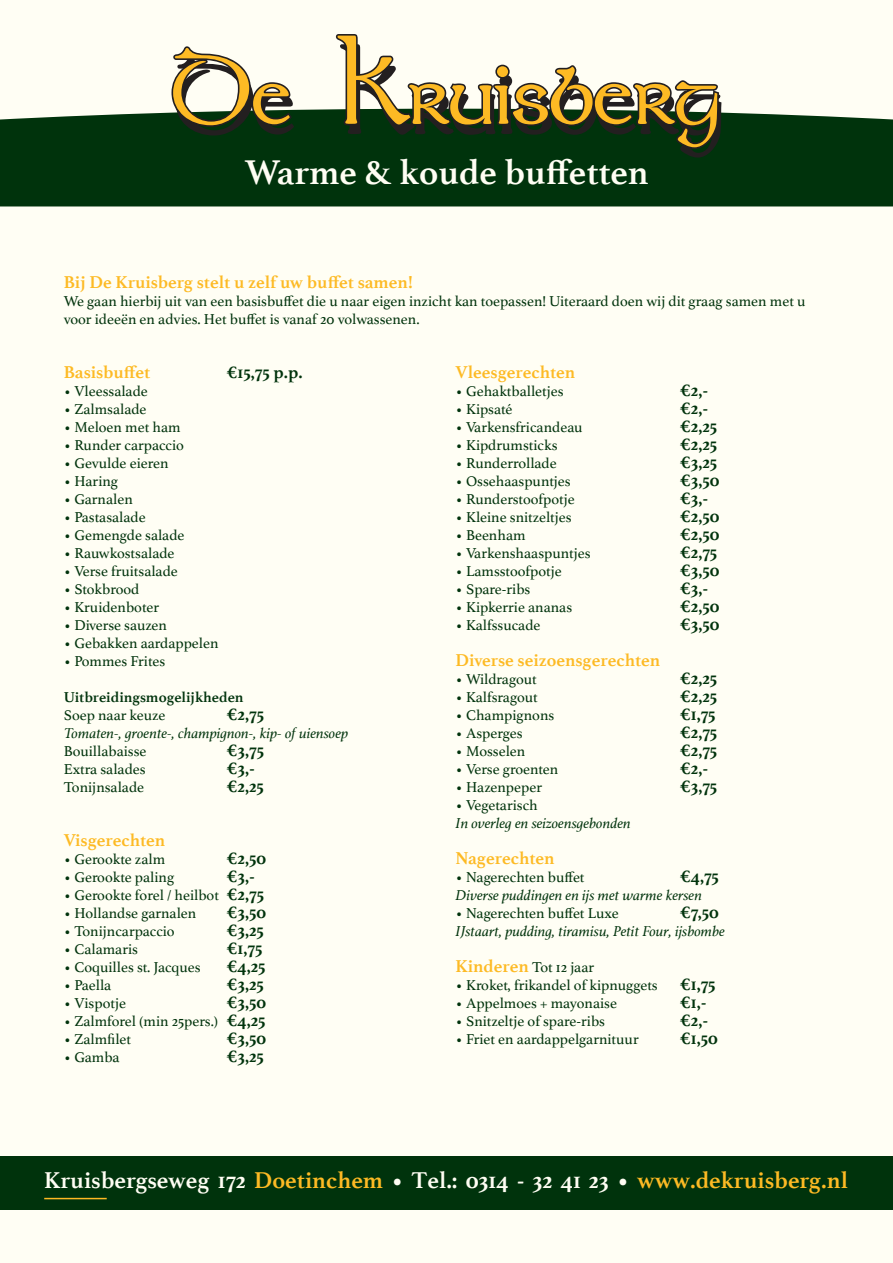
<style>
.page{position:relative;width:893px;height:1263px;background:#fffef4}
.page>*{position:absolute;margin:0;border:0;box-sizing:border-box;transform-origin:0 0}
.t1{font:700 36px "Athelas";color:#fffef4}
.t2{font:700 24px "Athelas";color:#fffef4}
.t3{font:700 18px "Athelas";letter-spacing:-.01em;color:#00330c}
.t4{font:700 18px "Athelas";color:#fdba24}
.t5{font:15px/18px "Athelas";color:#00330c}
.t6{font:italic 15px "Athelas";color:#00330c}
.t7{font:700 15px "Athelas";color:#00330c}
.s1{font-weight:700;font-size:18px}
.s2{font-weight:700;font-size:18px;color:#fdba24}
.s3{color:#fdba24}
</style>
<div class="page">
<div style="left:0;top:109px;width:893px;height:97px;background:#00330c"></div>
<svg style="left:171px;top:46px;width:123px;height:90px"></svg>
<svg style="left:336px;top:34px;width:386px;height:124px"></svg>
<div style="left:0;top:1157px;width:893px;height:53px;background:#00330c"></div>
<hr style="left:44px;top:1198px;width:63px;height:1px;background:#fdba24">
<h1 class="t1" style="left:245px;top:143px;width:406px">Warme &amp; koude buffetten</h1>
<p class="t4" style="left:64px;top:267px;width:351px">Bij De Kruisberg stelt u zelf uw buffet samen!</p>
<p class="t5" style="left:64px;top:292px;width:743px">We gaan hierbij uit van een basisbuffet die u naar eigen inzicht kan toepassen! Uiteraard doen wij dit graag samen met u voor ideeën en advies. Het buffet is vanaf 20 volwassenen.</p>
<p class="t4" style="left:64px;top:357px;width:88px">Basisbuffet</p>
<p class="t3" style="left:227px;top:357px;width:77px">€15,75 p.p.</p>
<p class="t5" style="left:64px;top:382px;width:86px">• Vleessalade</p>
<p class="t5" style="left:64px;top:400px;width:84px">• Zalmsalade</p>
<p class="t5" style="left:64px;top:418px;width:118px">• Meloen met ham</p>
<p class="t5" style="left:64px;top:436px;width:122px">• Runder carpaccio</p>
<p class="t5" style="left:64px;top:454px;width:106px">• Gevulde eieren</p>
<p class="t5" style="left:64px;top:472px;width:56px">• Haring</p>
<p class="t5" style="left:64px;top:490px;width:71px">• Garnalen</p>
<p class="t5" style="left:64px;top:508px;width:84px">• Pastasalade</p>
<p class="t5" style="left:64px;top:526px;width:122px">• Gemengde salade</p>
<p class="t5" style="left:64px;top:544px;width:112px">• Rauwkostsalade</p>
<p class="t5" style="left:64px;top:562px;width:116px">• Verse fruitsalade</p>
<p class="t5" style="left:64px;top:580px;width:77px">• Stokbrood</p>
<p class="t5" style="left:64px;top:598px;width:97px">• Kruidenboter</p>
<p class="t5" style="left:64px;top:616px;width:105px">• Diverse sauzen</p>
<p class="t5" style="left:64px;top:634px;width:156px">• Gebakken aardappelen</p>
<p class="t5" style="left:64px;top:652px;width:103px">• Pommes Frites</p>
<p class="t7" style="left:64px;top:685px;width:181px">Uitbreidingsmogelijkheden</p>
<p class="t5" style="left:64px;top:706px;width:103px">Soep naar keuze</p>
<p class="t3" style="left:227px;top:699px;width:38px">€2,75</p>
<p class="t6" style="left:64px;top:721px;width:286px">Tomaten-, groente-, champignon-, kip- of uiensoep</p>
<p class="t5" style="left:64px;top:742px;width:84px">Bouillabaisse</p>
<p class="t3" style="left:227px;top:735px;width:38px">€3,75</p>
<p class="t5" style="left:64px;top:760px;width:83px">Extra salades</p>
<p class="t3" style="left:227px;top:753px;width:29px">€3,-</p>
<p class="t5" style="left:64px;top:778px;width:82px">Tonijnsalade</p>
<p class="t3" style="left:227px;top:771px;width:38px">€2,25</p>
<p class="t4" style="left:64px;top:825px;width:103px">Visgerechten</p>
<p class="t5" style="left:64px;top:850px;width:103px">• Gerookte zalm</p>
<p class="t3" style="left:227px;top:843px;width:41px">€2,50</p>
<p class="t5" style="left:64px;top:868px;width:112px">• Gerookte paling</p>
<p class="t3" style="left:227px;top:861px;width:29px">€3,-</p>
<p class="t5" style="left:64px;top:886px;width:202px">• Gerookte forel / heilbot <span class="s1">€2,75</span></p>
<p class="t5" style="left:64px;top:904px;width:134px">• Hollandse garnalen</p>
<p class="t3" style="left:227px;top:897px;width:40px">€3,50</p>
<p class="t5" style="left:64px;top:922px;width:112px">• Tonijncarpaccio</p>
<p class="t3" style="left:227px;top:915px;width:38px">€3,25</p>
<p class="t5" style="left:64px;top:940px;width:76px">• Calamaris</p>
<p class="t3" style="left:227px;top:933px;width:37px">€1,75</p>
<p class="t5" style="left:64px;top:958px;width:138px">• Coquilles st. Jacques</p>
<p class="t3" style="left:227px;top:951px;width:40px">€4,25</p>
<p class="t5" style="left:64px;top:976px;width:49px">• Paella</p>
<p class="t3" style="left:227px;top:969px;width:38px">€3,25</p>
<p class="t5" style="left:64px;top:994px;width:64px">• Vispotje</p>
<p class="t3" style="left:227px;top:987px;width:40px">€3,50</p>
<p class="t5" style="left:64px;top:1012px;width:203px">• Zalmforel (min 25pers.) <span class="s1">€4,25</span></p>
<p class="t5" style="left:64px;top:1030px;width:69px">• Zalmfilet</p>
<p class="t3" style="left:227px;top:1023px;width:40px">€3,50</p>
<p class="t5" style="left:64px;top:1048px;width:57px">• Gamba</p>
<p class="t3" style="left:227px;top:1041px;width:38px">€3,25</p>
<p class="t4" style="left:455px;top:357px;width:121px">Vleesgerechten</p>
<p class="t5" style="left:455px;top:382px;width:110px">• Gehaktballetjes</p>
<p class="t3" style="left:680px;top:375px;width:29px">€2,-</p>
<p class="t5" style="left:455px;top:400px;width:59px">• Kipsaté</p>
<p class="t3" style="left:680px;top:393px;width:29px">€2,-</p>
<p class="t5" style="left:455px;top:418px;width:129px">• Varkensfricandeau</p>
<p class="t3" style="left:680px;top:411px;width:38px">€2,25</p>
<p class="t5" style="left:455px;top:436px;width:103px">• Kipdrumsticks</p>
<p class="t3" style="left:680px;top:429px;width:38px">€2,25</p>
<p class="t5" style="left:455px;top:454px;width:103px">• Runderrollade</p>
<p class="t3" style="left:680px;top:447px;width:38px">€3,25</p>
<p class="t5" style="left:455px;top:472px;width:117px">• Ossehaaspuntjes</p>
<p class="t3" style="left:680px;top:465px;width:40px">€3,50</p>
<p class="t5" style="left:455px;top:490px;width:121px">• Runderstoofpotje</p>
<p class="t3" style="left:680px;top:483px;width:29px">€3,-</p>
<p class="t5" style="left:455px;top:508px;width:118px">• Kleine snitzeltjes</p>
<p class="t3" style="left:680px;top:501px;width:41px">€2,50</p>
<p class="t5" style="left:455px;top:526px;width:72px">• Beenham</p>
<p class="t3" style="left:680px;top:519px;width:41px">€2,50</p>
<p class="t5" style="left:455px;top:544px;width:137px">• Varkenshaaspuntjes</p>
<p class="t3" style="left:680px;top:537px;width:38px">€2,75</p>
<p class="t5" style="left:455px;top:562px;width:108px">• Lamsstoofpotje</p>
<p class="t3" style="left:680px;top:555px;width:40px">€3,50</p>
<p class="t5" style="left:455px;top:580px;width:76px">• Spare-ribs</p>
<p class="t3" style="left:680px;top:573px;width:29px">€3,-</p>
<p class="t5" style="left:455px;top:598px;width:118px">• Kipkerrie ananas</p>
<p class="t3" style="left:680px;top:591px;width:41px">€2,50</p>
<p class="t5" style="left:455px;top:616px;width:87px">• Kalfssucade</p>
<p class="t3" style="left:680px;top:609px;width:40px">€3,50</p>
<p class="t4" style="left:455px;top:645px;width:206px">Diverse seizoensgerechten</p>
<p class="t5" style="left:455px;top:670px;width:83px">• Wildragout</p>
<p class="t3" style="left:680px;top:663px;width:38px">€2,25</p>
<p class="t5" style="left:455px;top:688px;width:84px">• Kalfsragout</p>
<p class="t3" style="left:680px;top:681px;width:38px">€2,25</p>
<p class="t5" style="left:455px;top:706px;width:100px">• Champignons</p>
<p class="t3" style="left:680px;top:699px;width:37px">€1,75</p>
<p class="t5" style="left:455px;top:724px;width:68px">• Asperges</p>
<p class="t3" style="left:680px;top:717px;width:38px">€2,75</p>
<p class="t5" style="left:455px;top:742px;width:71px">• Mosselen</p>
<p class="t3" style="left:680px;top:735px;width:38px">€2,75</p>
<p class="t5" style="left:455px;top:760px;width:104px">• Verse groenten</p>
<p class="t3" style="left:680px;top:753px;width:29px">€2,-</p>
<p class="t5" style="left:455px;top:778px;width:88px">• Hazenpeper</p>
<p class="t3" style="left:680px;top:771px;width:38px">€3,75</p>
<p class="t5" style="left:455px;top:796px;width:84px">• Vegetarisch</p>
<p class="t6" style="left:455px;top:811px;width:177px">In overleg en seizoensgebonden</p>
<p class="t4" style="left:455px;top:843px;width:101px">Nagerechten</p>
<p class="t5" style="left:455px;top:868px;width:131px">• Nagerechten buffet</p>
<p class="t3" style="left:680px;top:861px;width:40px">€4,75</p>
<p class="t6" style="left:455px;top:883px;width:248px">Diverse puddingen en ijs met warme kersen</p>
<p class="t5" style="left:455px;top:904px;width:165px">• Nagerechten buffet Luxe</p>
<p class="t3" style="left:680px;top:897px;width:40px">€7,50</p>
<p class="t6" style="left:455px;top:919px;width:271px">IJstaart, pudding, tiramisu, Petit Four, ijsbombe</p>
<p class="t5" style="left:455px;top:958px;width:140px"><span class="s2">Kinderen</span> Tot 12 jaar</p>
<p class="t5" style="left:455px;top:976px;width:204px">• Kroket, frikandel of kipnuggets</p>
<p class="t3" style="left:680px;top:969px;width:37px">€1,75</p>
<p class="t5" style="left:455px;top:994px;width:163px">• Appelmoes + mayonaise</p>
<p class="t3" style="left:680px;top:987px;width:27px">€1,-</p>
<p class="t5" style="left:455px;top:1012px;width:151px">• Snitzeltje of spare-ribs</p>
<p class="t3" style="left:680px;top:1005px;width:29px">€2,-</p>
<p class="t5" style="left:455px;top:1030px;width:185px">• Friet en aardappelgarnituur</p>
<p class="t3" style="left:680px;top:1023px;width:39px">€1,50</p>
<h2 class="t2" style="left:44px;top:1161px;width:805px">Kruisbergseweg 172 <span class="s3">Doetinchem</span> • Tel.: 0314 - 32 41 23 • <span class="s3">www.dekruisberg.nl</span></h2>
</div>
